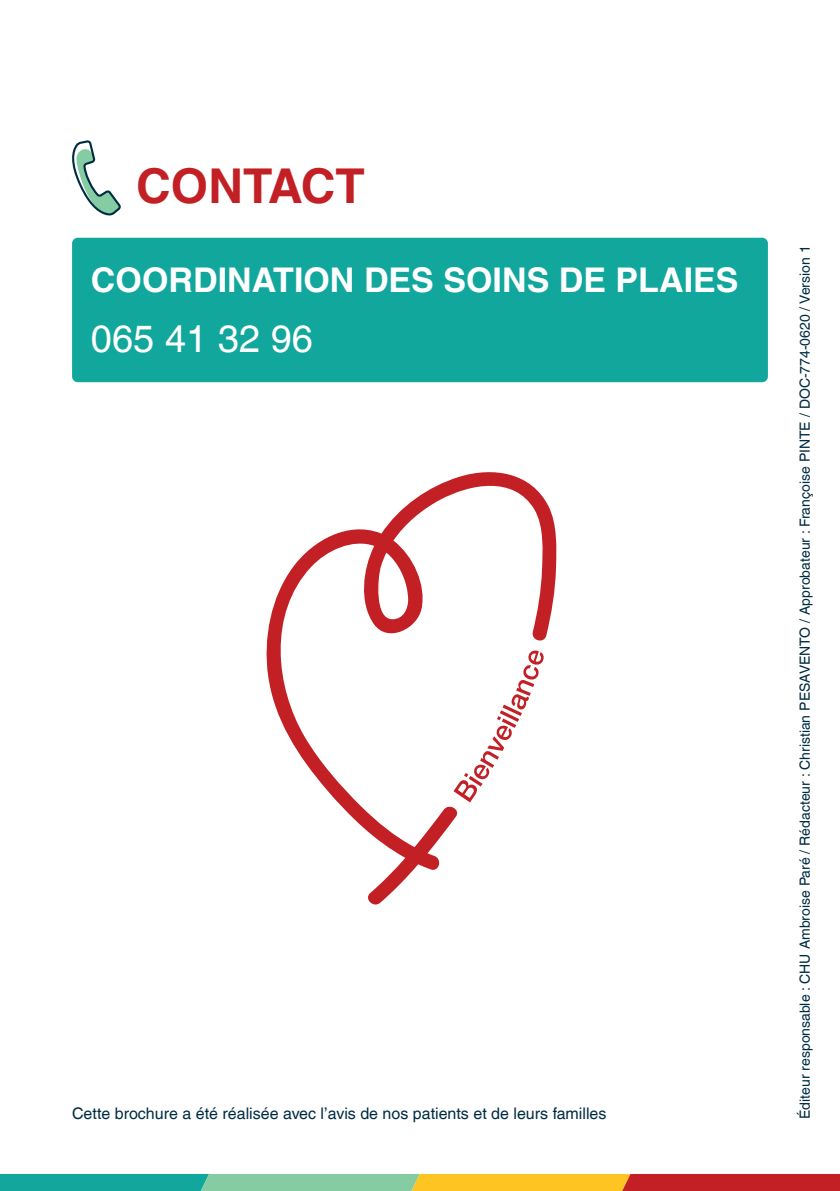
<style>
.page{position:relative;width:840px;height:1191px;background:#fff}
.page>*{position:absolute;margin:0;border:0;box-sizing:border-box;transform-origin:0 0}
.t1{font:700 48px "Helvetica LT Com";color:#c32025}
.t2{font:38px "Helvetica LT Com";color:#fff}
.t3{font:700 34px "Helvetica LT Com";color:#fff}
.t4{font:16px "Helvetica LT Com";color:#002c42}
.t5{font:14px "Helvetica LT Com";color:#002c42}
</style>
<div class="page">
<svg style="left:0;top:1174px;width:839px;height:17px;background:#979561"></svg>
<div style="left:72px;top:238px;width:695px;height:144px;background:#12a79d;border-radius:6px"></div>
<svg style="left:266px;top:472px;width:291px;height:433px"></svg>
<svg style="left:72px;top:140px;width:49px;height:76px"></svg>
<p class="t1" style="left:136px;top:156px;width:230px">CONTACT</p>
<p class="t3" style="left:91px;top:260px;width:648px">COORDINATION DES SOINS DE PLAIES</p>
<p class="t2" style="left:91px;top:317px;width:223px">065 41 32 96</p>
<p class="t4" style="left:72px;top:1104px;width:535px">Cette brochure a été réalisée avec l’avis de nos patients et de leurs familles</p>
<p class="t5" style="left:796px;top:1119px;width:875px;rotate:-90deg">Éditeur responsable : CHU Ambroise Paré / Rédacteur : Christian PESAVENTO / Approbateur : Françoise PINTE / DOC-774-0620 / Version 1</p>
</div>
